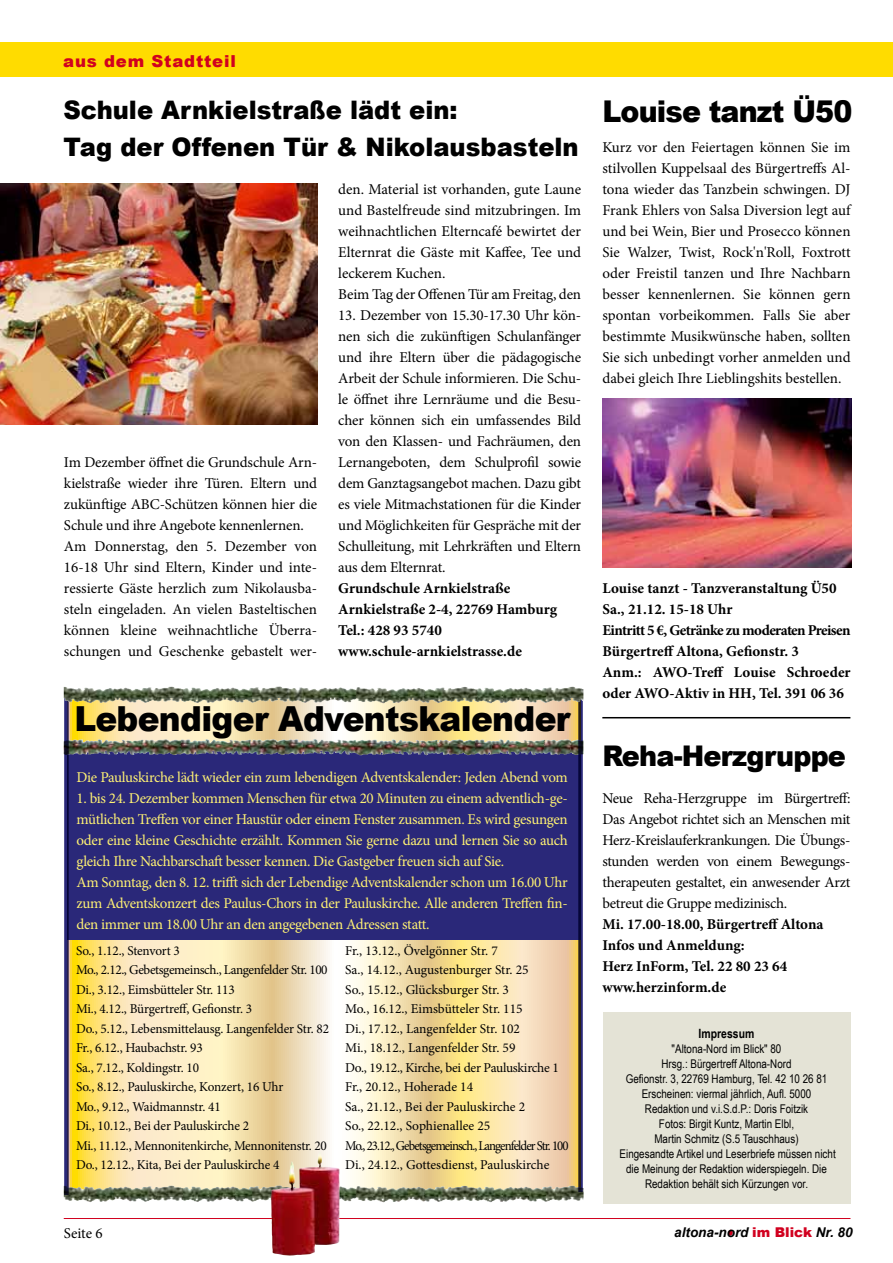
<style>
.page{position:relative;width:893px;height:1263px;background:#fff}
.page>*{position:absolute;margin:0;border:0;box-sizing:border-box;transform-origin:0 0}
.t1{font:900 34.5px "Arial";letter-spacing:-.02em;color:#000;scale:.95 1}
.t2{font:900 30px "Arial";letter-spacing:-.03em;color:#000;scale:.95 1}
.t3{font:900 28.5px "Arial";letter-spacing:-.03em;color:#000;scale:.95 1}
.t4{font:900 25.5px/37px "Arial";color:#000;scale:.95 1}
.t5{font:900 16.5px "Arial";letter-spacing:.05em;color:#d1001f}
.t6{font:15px/21px "Minion Pro";letter-spacing:-.01em;color:#000;text-align:justify}
.t7{font:15px/21px "Minion Pro";letter-spacing:-.02em;color:#fff274}
.t8{font:700 15px/21px "Minion Pro";color:#000}
.t9{font:13.5px/19.5px "Minion Pro";letter-spacing:-.01em;color:#000}
.t10{font:italic 700 13.5px "Arial";color:#000}
.t11{font:700 12.75px "Arial Narrow";color:#000}
.t12{font:12px/15px "Arial Narrow";color:#000;text-align:center}
.s1{font-weight:900;font-style:normal;color:#d1001f}
</style>
<div class="page">
<svg style="left:728px;top:1229px;width:5px;height:7px"></svg>
<hr style="left:64px;top:1218px;width:786px;height:1px;background:#d1001f">
<div style="left:0;top:43px;width:893px;height:34px;background:#ffdc00"></div>
<svg style="left:68px;top:693px;width:512px;height:500px;background:#eedba9"></svg>
<div style="left:68px;top:747px;width:512px;height:193px;background:#2a2879"></div>
<div style="left:603px;top:1013px;width:247px;height:191px;background:#e4e3d6"></div>
<img style="left:602px;top:399px;width:249px;height:168px">
<hr style="left:602px;top:717px;width:248px;height:1px;background:#000">
<img style="left:0;top:184px;width:317px;height:240px">
<img style="left:206px;top:1185px;width:65px;height:4px">
<img style="left:231px;top:739px;width:84px;height:3px">
<svg style="left:64px;top:696px;width:5px;height:499px;background:#322e6a"></svg>
<svg style="left:578px;top:695px;width:5px;height:497px;background:#312c4d"></svg>
<img style="left:206px;top:687px;width:72px;height:4px">
<img style="left:271px;top:1152px;width:71px;height:104px">
<p class="t5" style="left:63px;top:49px;width:174px">aus dem Stadtteil</p>
<h3 class="t4" style="left:63px;top:91px;width:544px">Schule Arnkielstraße lädt ein:<br>Tag der Offenen Tür &amp; Nikolausbasteln</h3>
<p class="t6" style="left:338px;top:179px;width:244px;text-align:left">den. Material ist vorhanden, gute Laune und Bastelfreude sind mitzubringen. Im weihnachtlichen Elterncafé bewirtet der Elternrat die Gäste mit Kaffee, Tee und leckerem Kuchen.<br>Beim Tag der Offenen Tür am Freitag, den</p>
<p class="t6" style="left:338px;top:305px;width:244px">13. Dezember von 15.30-17.30 Uhr kön&shy;nen sich die zukünftigen Schulanfänger und ihre Eltern über die pädagogische Arbeit der Schule informieren. Die Schu&shy;le öffnet ihre Lernräume und die Besu&shy;cher können sich ein umfassendes Bild von den Klassen- und Fachräumen, den Lernangeboten, dem Schulprofil sowie dem Ganztagsangebot machen. Dazu gibt es viele Mitmachstationen für die Kinder und Möglichkeiten für Gespräche mit der Schulleitung, mit Lehrkräften und Eltern aus dem Elternrat.</p>
<p class="t8" style="left:338px;top:578px;width:220px">Grundschule Arnkielstraße<br>Arnkielstraße 2-4, 22769 Hamburg<br>Tel.: 428 93 5740 www.schule-arnkielstrasse.de</p>
<p class="t6" style="left:64px;top:452px;width:255px;text-align:left">Im Dezember öffnet die Grundschule Arn&shy;kielstraße wieder ihre Türen. Eltern und zukünftige ABC-Schützen können hier die Schule und ihre Angebote kennenlernen.<br>Am Donnerstag, den 5. Dezember von 16-18 Uhr sind Eltern, Kinder und inte&shy;ressierte Gäste herzlich zum Nikolausba&shy;steln eingeladen. An vielen Basteltischen können kleine weihnachtliche Überra&shy;schungen und Geschenke gebastelt wer-</p>
<h1 class="t1" style="left:74px;top:693px;width:524px">Lebendiger Adventskalender</h1>
<p class="t7" style="left:77px;top:767px;width:493px">Die Pauluskirche lädt wieder ein zum lebendigen Adventskalender: Jeden Abend vom</p>
<p class="t7" style="left:77px;top:788px;width:493px">1. bis 24. Dezember kommen Menschen für etwa 20 Minuten zu einem adventlich-ge&shy;mütlichen Treffen vor einer Haustür oder einem Fenster zusammen. Es wird gesungen oder eine kleine Geschichte erzählt. Kommen Sie gerne dazu und lernen Sie so auch gleich Ihre Nachbarschaft besser kennen. Die Gastgeber freuen sich auf Sie.<br>Am Sonntag, den 8. 12. trifft sich der Lebendige Adventskalender schon um 16.00 Uhr zum Adventskonzert des Paulus-Chors in der Pauluskirche. Alle anderen Treffen fin&shy;den immer um 18.00 Uhr an den angegebenen Adressen statt.</p>
<p class="t9" style="left:76px;top:941px;width:255px">So., 1.12., Stenvort 3<br>Mo., 2.12., Gebetsgemeinsch., Langenfelder Str. 100<br>Di., 3.12., Eimsbütteler Str. 113<br>Mi., 4.12., Bürgertreff, Gefionstr. 3<br>Do., 5.12., Lebensmittelausg. Langenfelder Str. 82<br>Fr., 6.12., Haubachstr. 93<br>Sa., 7.12., Koldingstr. 10<br>So., 8.12., Pauluskirche, Konzert, 16 Uhr<br>Mo., 9.12., Waidmannstr. 41<br>Di., 10.12., Bei der Pauluskirche 2<br>Mi., 11.12., Mennonitenkirche, Mennonitenstr. 20<br>Do., 12.12., Kita, Bei der Pauluskirche 4</p>
<p class="t9" style="left:345px;top:941px;width:225px">Fr., 13.12., Övelgönner Str. 7<br>Sa., 14.12., Augustenburger Str. 25<br>So., 15.12., Glücksburger Str. 3<br>Mo., 16.12., Eimsbütteler Str. 115<br>Di., 17.12., Langenfelder Str. 102<br>Mi., 18.12., Langenfelder Str. 59<br>Do., 19.12., Kirche, bei der Pauluskirche 1<br>Fr., 20.12., Hoherade 14<br>Sa., 21.12., Bei der Pauluskirche 2<br>So., 22.12., Sophienallee 25<br>Mo., 23.12., Gebetsgemeinsch., Langenfelder Str. 100<br>Di., 24.12., Gottesdienst, Pauluskirche</p>
<h2 class="t2" style="left:602px;top:90px;width:265px">Louise tanzt Ü50</h2>
<p class="t6" style="left:602px;top:137px;width:251px">Kurz vor den Feiertagen können Sie im stilvollen Kuppelsaal des Bürgertreffs Al&shy;tona wieder das Tanzbein schwingen. DJ Frank Ehlers von Salsa Diversion legt auf und bei Wein, Bier und Prosecco können Sie Walzer, Twist, Rock'n'Roll, Foxtrott oder Freistil tanzen und Ihre Nachbarn besser kennenlernen. Sie können gern spontan vorbeikommen. Falls Sie aber bestimmte Musikwünsche haben, sollten Sie sich unbedingt vorher anmelden und dabei gleich Ihre Lieblingshits bestellen.</p>
<p class="t8" style="left:602px;top:578px;width:250px">Louise tanzt - Tanzveranstaltung Ü50<br>Sa., 21.12. 15-18 Uhr<br>Eintritt 5 €, Getränke zu moderaten Preisen Bürgertreff Altona, Gefionstr. 3<br>Anm.: AWO-Treff Louise Schroeder oder AWO-Aktiv in HH, Tel. 391 06 36</p>
<h3 class="t3" style="left:602px;top:735px;width:258px">Reha-Herzgruppe</h3>
<p class="t6" style="left:602px;top:788px;width:250px">Neue Reha-Herzgruppe im Bürgertreff:<br>Das Angebot richtet sich an Menschen mit Herz-Kreislauferkrankungen. Die Übungs&shy;stunden werden von einem Bewegungs&shy;therapeuten gestaltet, ein anwesender Arzt betreut die Gruppe medizinisch.</p>
<p class="t8" style="left:602px;top:914px;width:223px">Mi. 17.00-18.00, Bürgertreff Altona<br>Infos und Anmeldung:<br>Herz InForm, Tel. 22 80 23 64 www.herzinform.de</p>
<p class="t11" style="left:699px;top:1023px;width:57px">Impressum</p>
<p class="t12" style="left:620px;top:1040px;width:218px">"Altona-Nord im Blick" 80<br>Hrsg.: Bürgertreff Altona-Nord<br>Gefionstr. 3, 22769 Hamburg, Tel. 42 10 26 81<br>Erscheinen: viermal jährlich, Aufl. 5000<br>Redaktion und v.i.S.d.P.: Doris Foitzik<br>Fotos: Birgit Kuntz, Martin Elbl,<br>Martin Schmitz (S.5 Tauschhaus)<br>Eingesandte Artikel und Leserbriefe müssen nicht die Meinung der Redaktion widerspiegeln. Die Redaktion behält sich Kürzungen vor.</p>
<p class="t6" style="left:64px;top:1222px;width:40px">Seite 6</p>
<p class="t10" style="left:674px;top:1223px;width:180px">altona-nord <span class="s1">im Blick</span> Nr. 80</p>
</div>
